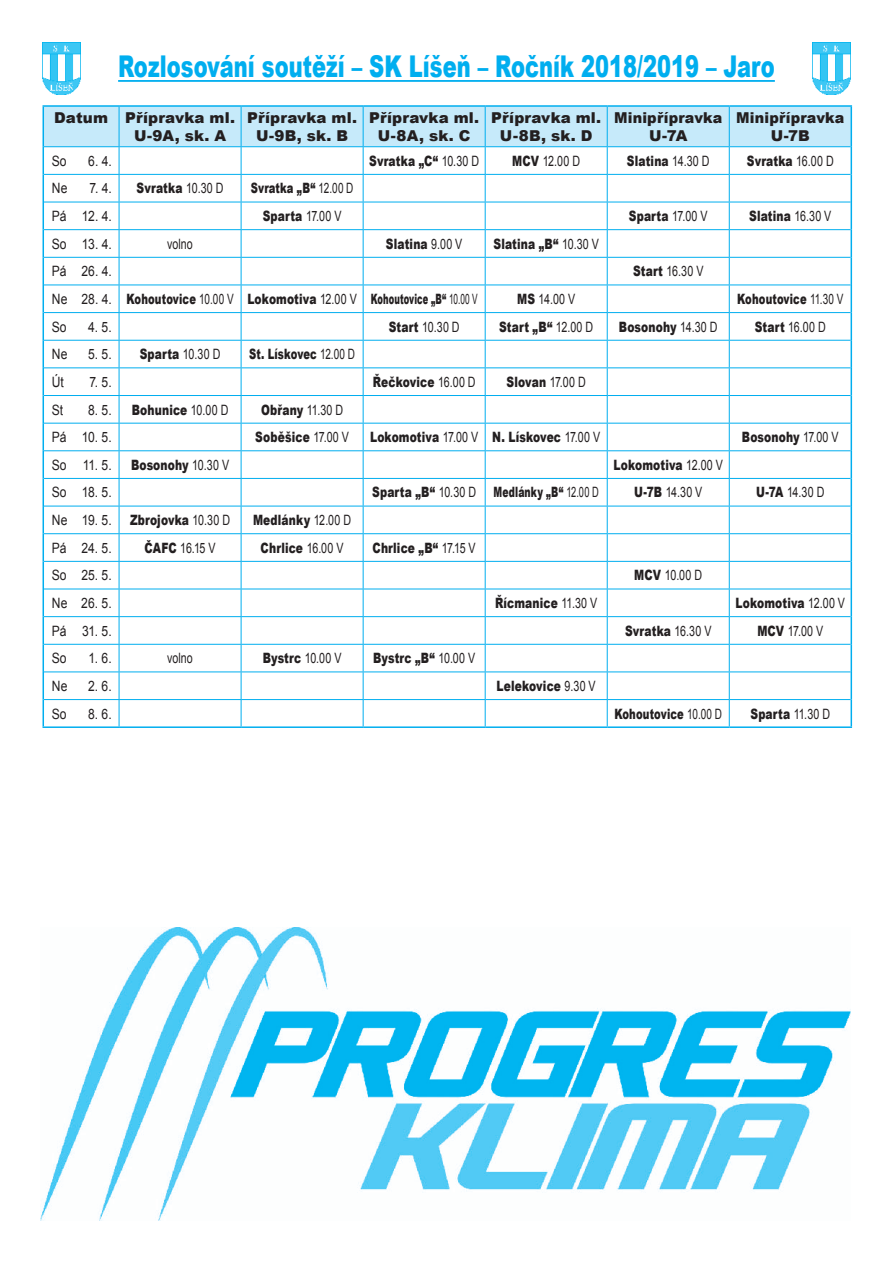
<style>
.page{position:relative;width:893px;height:1263px;background:#fff}
.page>*{position:absolute;margin:0;border:0;box-sizing:border-box;transform-origin:0 0}
.t1{font:900 30px "Arial";color:#00aeef;scale:.7 1}
.t2{font:900 15px/18px "Arial";letter-spacing:.01em;color:#231f20;text-align:center}
.t3{font:900 15px/18px "Arial";letter-spacing:.01em;color:#231f20;text-align:center;scale:.95 1}
.t4{font:900 14.25px "Arial";letter-spacing:.015em;color:#231f20;scale:.75 1}
.t5{font:14.25px "Arial";letter-spacing:.005em;color:#231f20;scale:.85 1}
.t6{font:900 14.25px "Arial";letter-spacing:.015em;color:#231f20;scale:.7 1}
.t7{font:14.25px "Arial";letter-spacing:.005em;color:#231f20;scale:.75 1}
.s1{font-weight:400}
.s2{font-weight:900}
</style>
<div class="page">
<hr style="left:118px;top:80px;width:657px;height:2px;background:#00aeef">
<hr style="left:43px;top:105px;width:76px;height:2px;background:#00aeef">
<hr style="left:119px;top:105px;width:122px;height:2px;background:#00aeef">
<hr style="left:241px;top:105px;width:122px;height:2px;background:#00aeef">
<hr style="left:363px;top:105px;width:122px;height:2px;background:#00aeef">
<hr style="left:485px;top:105px;width:122px;height:2px;background:#00aeef">
<hr style="left:607px;top:105px;width:122px;height:2px;background:#00aeef">
<hr style="left:729px;top:105px;width:123px;height:2px;background:#00aeef">
<hr style="left:850px;top:107px;width:2px;height:40px;background:#00aeef">
<hr style="left:850px;top:147px;width:2px;height:27px;background:#00aeef">
<hr style="left:850px;top:174px;width:2px;height:28px;background:#00aeef">
<hr style="left:850px;top:202px;width:2px;height:28px;background:#00aeef">
<hr style="left:850px;top:230px;width:2px;height:27px;background:#00aeef">
<hr style="left:850px;top:257px;width:2px;height:28px;background:#00aeef">
<hr style="left:850px;top:285px;width:2px;height:28px;background:#00aeef">
<hr style="left:850px;top:313px;width:2px;height:27px;background:#00aeef">
<hr style="left:850px;top:340px;width:2px;height:28px;background:#00aeef">
<hr style="left:850px;top:368px;width:2px;height:27px;background:#00aeef">
<hr style="left:850px;top:395px;width:2px;height:28px;background:#00aeef">
<hr style="left:850px;top:423px;width:2px;height:28px;background:#00aeef">
<hr style="left:850px;top:451px;width:2px;height:27px;background:#00aeef">
<hr style="left:850px;top:478px;width:2px;height:28px;background:#00aeef">
<hr style="left:850px;top:506px;width:2px;height:28px;background:#00aeef">
<hr style="left:850px;top:534px;width:2px;height:27px;background:#00aeef">
<hr style="left:850px;top:561px;width:2px;height:28px;background:#00aeef">
<hr style="left:850px;top:589px;width:2px;height:28px;background:#00aeef">
<hr style="left:850px;top:617px;width:2px;height:27px;background:#00aeef">
<hr style="left:850px;top:644px;width:2px;height:28px;background:#00aeef">
<hr style="left:850px;top:672px;width:2px;height:27px;background:#00aeef">
<hr style="left:850px;top:699px;width:2px;height:27px;background:#00aeef">
<hr style="left:43px;top:726px;width:76px;height:2px;background:#00aeef">
<hr style="left:119px;top:726px;width:122px;height:2px;background:#00aeef">
<hr style="left:241px;top:726px;width:122px;height:2px;background:#00aeef">
<hr style="left:363px;top:726px;width:122px;height:2px;background:#00aeef">
<hr style="left:485px;top:726px;width:122px;height:2px;background:#00aeef">
<hr style="left:607px;top:726px;width:122px;height:2px;background:#00aeef">
<hr style="left:729px;top:726px;width:123px;height:2px;background:#00aeef">
<svg style="left:43px;top:106px;width:808px;height:620px"></svg>
<img style="left:43px;top:43px;width:38px;height:52px">
<img style="left:812px;top:43px;width:38px;height:52px">
<img style="left:41px;top:928px;width:809px;height:292px">
<h1 class="t1" style="left:118px;top:45px;width:940px">Rozlosování soutěží – SK Líšeň – Ročník 2018/2019 – Jaro</h1>
<p class="t2" style="left:134px;top:108px;width:102px;text-align:left;text-indent:-80px">Datum Přípravka ml.<br>U-9A, sk. A</p>
<p class="t2" style="left:247px;top:108px;width:111px">Přípravka ml.<br>U-9B, sk. B</p>
<p class="t2" style="left:369px;top:108px;width:111px">Přípravka ml.<br>U-8A, sk. C</p>
<p class="t2" style="left:491px;top:108px;width:111px">Přípravka ml.<br>U-8B, sk. D</p>
<p class="t3" style="left:614px;top:108px;width:115px">Minipřípravka<br>U-7A</p>
<p class="t3" style="left:736px;top:108px;width:115px">Minipřípravka<br>U-7B</p>
<p class="t5" style="left:52px;top:151px;width:19px">So</p>
<p class="t5" style="left:88px;top:151px;width:29px">6. 4.</p>
<p class="t4" style="left:369px;top:150px;width:148px">Svratka „C“ <span class="s1">10.30 D</span></p>
<p class="t7" style="left:512px;top:151px;width:92px"><span class="s2">MCV</span> 12.00 D</p>
<p class="t4" style="left:627px;top:150px;width:112px">Slatina <span class="s1">14.30 D</span></p>
<p class="t4" style="left:747px;top:150px;width:118px">Svratka <span class="s1">16.00 D</span></p>
<p class="t5" style="left:52px;top:179px;width:20px">Ne</p>
<p class="t5" style="left:89px;top:179px;width:28px">7. 4.</p>
<p class="t4" style="left:137px;top:178px;width:117px">Svratka <span class="s1">10.30 D</span></p>
<p class="t6" style="left:251px;top:178px;width:148px">Svratka „B“ <span class="s1">12.00 D</span></p>
<p class="t5" style="left:52px;top:207px;width:72px">Pá 12. 4.</p>
<p class="t4" style="left:263px;top:206px;width:107px">Sparta <span class="s1">17.00 V</span></p>
<p class="t4" style="left:629px;top:206px;width:107px">Sparta <span class="s1">17.00 V</span></p>
<p class="t4" style="left:749px;top:206px;width:111px">Slatina <span class="s1">16.30 V</span></p>
<p class="t5" style="left:52px;top:234px;width:72px">So 13. 4.</p>
<p class="t7" style="left:167px;top:234px;width:36px">volno</p>
<p class="t4" style="left:386px;top:233px;width:104px">Slatina <span class="s1">9.00 V</span></p>
<p class="t4" style="left:493px;top:233px;width:142px">Slatina „B“ <span class="s1">10.30 V</span></p>
<p class="t5" style="left:52px;top:262px;width:72px">Pá 26. 4.</p>
<p class="t7" style="left:633px;top:262px;width:95px"><span class="s2">Start</span> 16.30 V</p>
<p class="t6" style="left:52px;top:288px;width:610px"><span class="s1">Ne 28. 4.</span> Kohoutovice <span class="s1">10.00 V</span> Lokomotiva <span class="s1">12.00 V</span> Kohoutovice „B“ <span class="s1">10.00 V</span></p>
<p class="t7" style="left:517px;top:290px;width:79px"><span class="s2">MS</span> 14.00 V</p>
<p class="t6" style="left:737px;top:288px;width:153px">Kohoutovice <span class="s1">11.30 V</span></p>
<p class="t5" style="left:52px;top:317px;width:19px">So</p>
<p class="t5" style="left:88px;top:317px;width:29px">4. 5.</p>
<p class="t7" style="left:389px;top:317px;width:96px"><span class="s2">Start</span> 10.30 D</p>
<p class="t4" style="left:499px;top:316px;width:127px">Start „B“ <span class="s1">12.00 D</span></p>
<p class="t4" style="left:619px;top:316px;width:133px">Bosonohy <span class="s1">14.30 D</span></p>
<p class="t7" style="left:755px;top:317px;width:96px"><span class="s2">Start</span> 16.00 D</p>
<p class="t5" style="left:52px;top:345px;width:20px">Ne</p>
<p class="t5" style="left:88px;top:345px;width:29px">5. 5.</p>
<p class="t4" style="left:140px;top:344px;width:109px">Sparta <span class="s1">10.30 D</span></p>
<p class="t6" style="left:249px;top:344px;width:153px">St. Lískovec <span class="s1">12.00 D</span></p>
<p class="t5" style="left:52px;top:372px;width:16px">Út</p>
<p class="t5" style="left:89px;top:372px;width:28px">7. 5.</p>
<p class="t4" style="left:373px;top:371px;width:139px">Řečkovice <span class="s1">16.00 D</span></p>
<p class="t4" style="left:507px;top:371px;width:107px">Slovan <span class="s1">17.00 D</span></p>
<p class="t5" style="left:52px;top:400px;width:15px">St</p>
<p class="t5" style="left:88px;top:400px;width:29px">8. 5.</p>
<p class="t4" style="left:132px;top:399px;width:130px">Bohunice <span class="s1">10.00 D</span></p>
<p class="t4" style="left:261px;top:399px;width:111px">Obřany <span class="s1">11.30 D</span></p>
<p class="t5" style="left:52px;top:428px;width:72px">Pá 10. 5.</p>
<p class="t4" style="left:255px;top:427px;width:126px">Soběšice <span class="s1">17.00 V</span></p>
<p class="t4" style="left:370px;top:427px;width:308px">Lokomotiva <span class="s1">17.00 V</span> N. Lískovec <span class="s1">17.00 V</span></p>
<p class="t4" style="left:742px;top:427px;width:131px">Bosonohy <span class="s1">17.00 V</span></p>
<p class="t5" style="left:52px;top:455px;width:72px">So 11. 5.</p>
<p class="t4" style="left:131px;top:454px;width:132px">Bosonohy <span class="s1">10.30 V</span></p>
<p class="t4" style="left:613px;top:454px;width:148px">Lokomotiva <span class="s1">12.00 V</span></p>
<p class="t5" style="left:52px;top:483px;width:72px">So 18. 5.</p>
<p class="t4" style="left:372px;top:482px;width:304px">Sparta „B“ <span class="s1">10.30 D</span> Medlánky „B“ <span class="s1">12.00 D</span></p>
<p class="t7" style="left:634px;top:483px;width:93px"><span class="s2">U-7B</span> 14.30 V</p>
<p class="t7" style="left:756px;top:483px;width:92px"><span class="s2">U-7A</span> 14.30 D</p>
<p class="t5" style="left:52px;top:511px;width:72px">Ne 19. 5.</p>
<p class="t4" style="left:130px;top:510px;width:135px">Zbrojovka <span class="s1">10.30 D</span></p>
<p class="t4" style="left:253px;top:510px;width:132px">Medlánky <span class="s1">12.00 D</span></p>
<p class="t5" style="left:52px;top:538px;width:72px">Pá 24. 5.</p>
<p class="t7" style="left:145px;top:538px;width:96px"><span class="s2">ČAFC</span> 16.15 V</p>
<p class="t4" style="left:261px;top:537px;width:112px">Chrlice <span class="s1">16.00 V</span></p>
<p class="t4" style="left:373px;top:537px;width:139px">Chrlice „B“ <span class="s1">17.15 V</span></p>
<p class="t5" style="left:52px;top:566px;width:72px">So 25. 5.</p>
<p class="t7" style="left:634px;top:566px;width:92px"><span class="s2">MCV</span> 10.00 D</p>
<p class="t5" style="left:52px;top:594px;width:72px">Ne 26. 5.</p>
<p class="t4" style="left:495px;top:593px;width:138px">Řícmanice <span class="s1">11.30 V</span></p>
<p class="t4" style="left:735px;top:593px;width:148px">Lokomotiva <span class="s1">12.00 V</span></p>
<p class="t5" style="left:52px;top:621px;width:72px">Pá 31. 5.</p>
<p class="t4" style="left:625px;top:620px;width:117px">Svratka <span class="s1">16.30 V</span></p>
<p class="t7" style="left:757px;top:621px;width:89px"><span class="s2">MCV</span> 17.00 V</p>
<p class="t5" style="left:52px;top:649px;width:19px">So</p>
<p class="t5" style="left:89px;top:649px;width:29px">1. 6.</p>
<p class="t7" style="left:167px;top:649px;width:36px">volno</p>
<p class="t4" style="left:263px;top:648px;width:107px">Bystrc <span class="s1">10.00 V</span></p>
<p class="t4" style="left:373px;top:648px;width:138px">Bystrc „B“ <span class="s1">10.00 V</span></p>
<p class="t5" style="left:52px;top:677px;width:20px">Ne</p>
<p class="t5" style="left:88px;top:677px;width:29px">2. 6.</p>
<p class="t4" style="left:497px;top:675px;width:134px">Lelekovice <span class="s1">9.30 V</span></p>
<p class="t5" style="left:52px;top:704px;width:19px">So</p>
<p class="t5" style="left:88px;top:704px;width:29px">8. 6.</p>
<p class="t6" style="left:614px;top:703px;width:155px">Kohoutovice <span class="s1">10.00 D</span></p>
<p class="t4" style="left:750px;top:703px;width:108px">Sparta <span class="s1">11.30 D</span></p>
</div>
